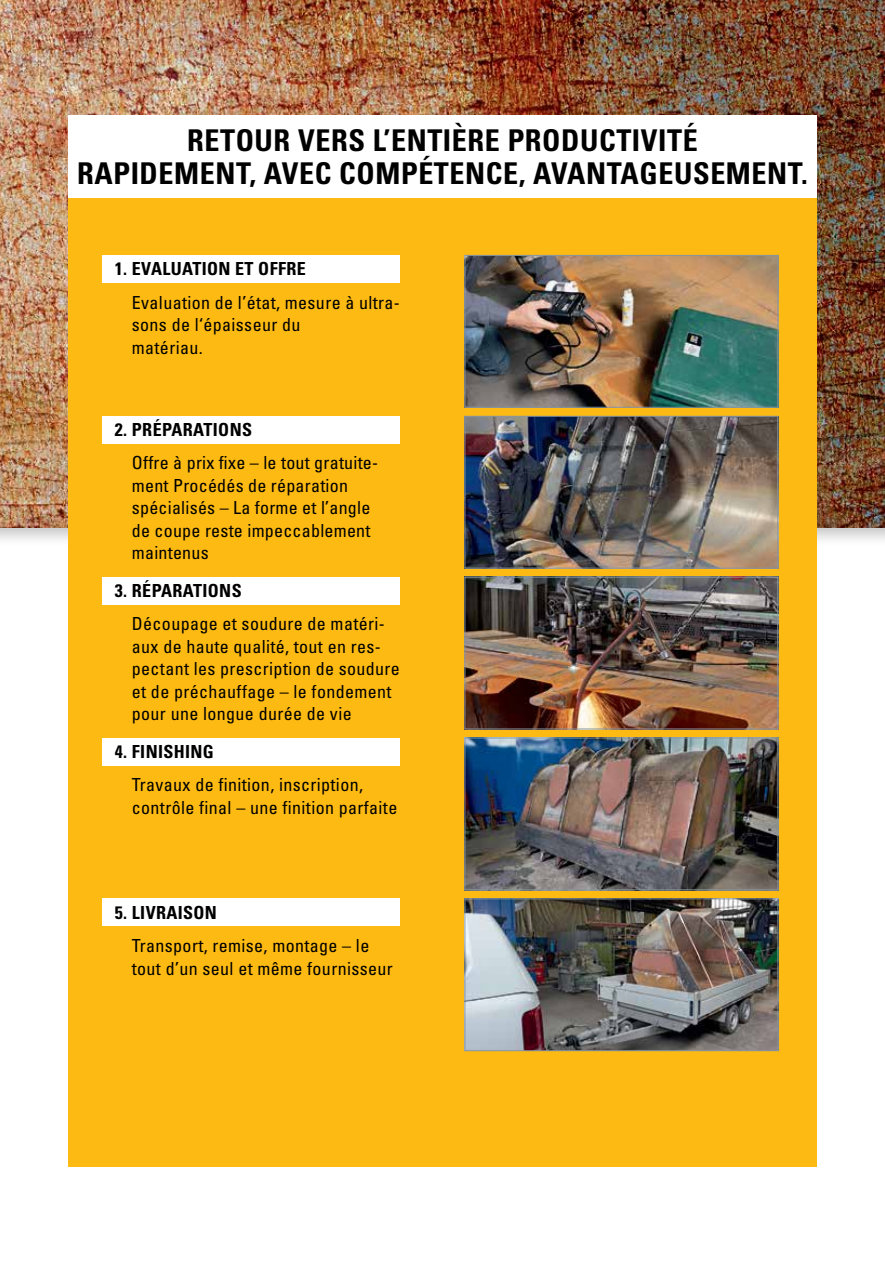
<style>
.page{position:relative;width:885px;height:1263px;background:#fff}
.page>*{position:absolute;margin:0;border:0;box-sizing:border-box;transform-origin:0 0}
.t1{font:700 condensed 30px/33px "Univers LT Std";letter-spacing:.02em;color:#000;text-align:center}
.t2{font:condensed 18px/22.5px "Univers LT Std";letter-spacing:.02em;color:#000}
.t3{font:700 condensed 18px "Univers LT Std";letter-spacing:.02em;color:#000}
</style>
<div class="page">
<img style="left:0;top:0;width:884px;height:527px">
<div style="left:68px;top:198px;width:748px;height:969px;background:#fdba12"></div>
<div style="left:68px;top:115px;width:748px;height:83px;background:#fff"></div>
<img style="left:466px;top:257px;width:310px;height:148px">
<div style="left:464px;top:255px;width:314px;height:152px;border:1px solid #88969f"></div>
<img style="left:466px;top:579px;width:310px;height:148px">
<div style="left:464px;top:577px;width:314px;height:152px;border:1px solid #88969f"></div>
<img style="left:466px;top:740px;width:310px;height:148px">
<div style="left:464px;top:738px;width:314px;height:152px;border:1px solid #88969f"></div>
<img style="left:464px;top:898px;width:314px;height:151px">
<div style="left:464px;top:899px;width:314px;height:152px;border:1px solid #88969f"></div>
<div style="left:102px;top:255px;width:298px;height:28px;background:#fff"></div>
<div style="left:102px;top:416px;width:298px;height:28px;background:#fff"></div>
<div style="left:102px;top:577px;width:298px;height:27px;background:#fff"></div>
<div style="left:102px;top:738px;width:298px;height:27px;background:#fff"></div>
<div style="left:102px;top:899px;width:298px;height:27px;background:#fff"></div>
<img style="left:466px;top:418px;width:310px;height:148px">
<div style="left:464px;top:416px;width:314px;height:152px;border:1px solid #88969f"></div>
<h1 class="t1" style="left:77px;top:124px;width:732px">RETOUR VERS L’ENTIÈRE PRODUCTIVITÉ<br>RAPIDEMENT, AVEC COMPÉTENCE, AVANTAGEUSEMENT.</h1>
<p class="t3" style="left:115px;top:258px;width:192px">1. EVALUATION ET OFFRE</p>
<p class="t2" style="left:132px;top:291px;width:269px">Evaluation de l’état, mesure à ultra&shy;sons de l‘épaisseur du<br>matériau.</p>
<p class="t3" style="left:115px;top:419px;width:139px">2. PRÉPARATIONS</p>
<p class="t2" style="left:132px;top:451px;width:248px">Offre à prix fixe – le tout gratuite&shy;ment Procédés de réparation spécialisés – La forme et l’angle de coupe reste impeccablement maintenus</p>
<p class="t3" style="left:115px;top:580px;width:128px">3. RÉPARATIONS</p>
<p class="t2" style="left:132px;top:612px;width:269px">Découpage et soudure de matéri&shy;aux de haute qualité, tout en res&shy;pectant les prescription de soudure et de préchauffage – le fondement pour une longue durée de vie</p>
<p class="t3" style="left:115px;top:741px;width:100px">4. FINISHING</p>
<p class="t2" style="left:132px;top:773px;width:267px">Travaux de finition, inscription, contrôle final – une finition parfaite</p>
<p class="t3" style="left:115px;top:901px;width:103px">5. LIVRAISON</p>
<p class="t2" style="left:132px;top:934px;width:262px">Transport, remise, montage – le tout d’un seul et même fournisseur</p>
</div>
